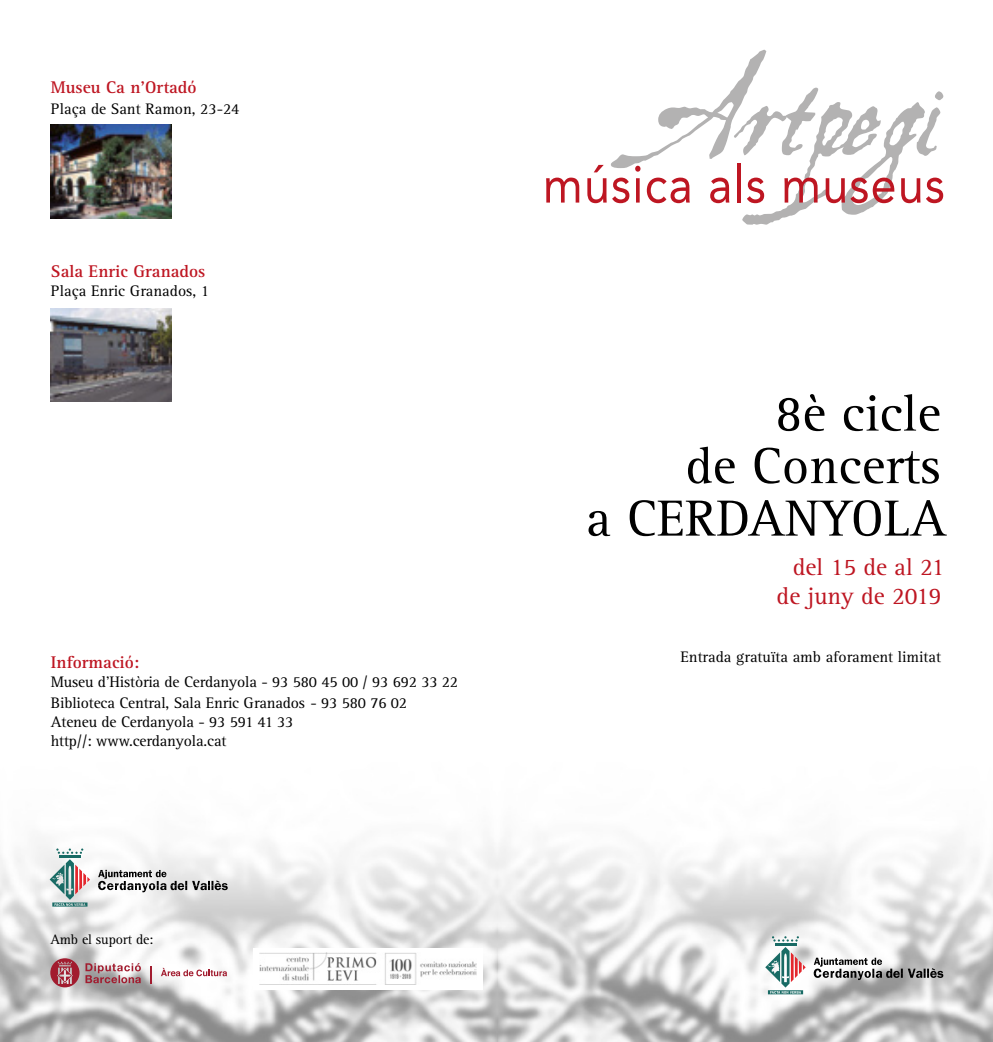
<style>
.page{position:relative;width:993px;height:1042px;background:#fff}
.page>*{position:absolute;margin:0;border:0;box-sizing:border-box;transform-origin:0 0}
.t1{font:52.5px/52.5px "Rotis Serif";color:#000;text-align:right}
.t2{font:24.5px/29.4px "Rotis Serif";color:#be1622;text-align:right}
.t3{font:700 17.5px "Rotis Serif";color:#be1622}
.t4{font:15.75px/21px "Rotis Serif";letter-spacing:-.01em;color:#000}
.t5{font:14px "Rotis Serif";letter-spacing:-.01em;color:#000}
</style>
<div class="page">
<img style="left:51px;top:125px;width:121px;height:93px">
<img style="left:51px;top:308px;width:121px;height:94px">
<img style="left:497px;top:842px;width:495px;height:200px">
<img style="left:0;top:844px;width:497px;height:198px">
<svg style="left:546px;top:178px;width:33px;height:25px"></svg>
<svg style="left:587px;top:50px;width:356px;height:175px"></svg>
<svg style="left:771px;top:936px;width:27px;height:5px"></svg>
<hr style="left:774px;top:943px;width:22px;height:2px;background:#196b65">
<svg style="left:765px;top:947px;width:40px;height:47px"></svg>
<svg style="left:813px;top:957px;width:130px;height:23px"></svg>
<svg style="left:50px;top:848px;width:40px;height:58px"></svg>
<svg style="left:98px;top:870px;width:130px;height:22px"></svg>
<svg style="left:85px;top:963px;width:56px;height:20px"></svg>
<svg style="left:50px;top:958px;width:29px;height:29px"></svg>
<svg style="left:150px;top:966px;width:1px;height:17px"></svg>
<svg style="left:161px;top:968px;width:66px;height:8px"></svg>
<div style="left:254px;top:948px;width:228px;height:41px;background:#fff"></div>
<img style="left:259px;top:953px;width:217px;height:31px">
<p class="t3" style="left:51px;top:77px;width:147px">Museu Ca n’Ortadó</p>
<p class="t4" style="left:51px;top:99px;width:190px">Plaça de Sant Ramon, 23-24</p>
<p class="t3" style="left:51px;top:261px;width:156px">Sala Enric Granados</p>
<p class="t4" style="left:51px;top:281px;width:159px">Plaça Enric Granados, 1</p>
<p class="t3" style="left:51px;top:652px;width:90px">Informació:</p>
<p class="t4" style="left:51px;top:672px;width:408px">Museu d’Història de Cerdanyola - 93 580 45 00 / 93 692 33 22<br>Biblioteca Central, Sala Enric Granados - 93 580 76 02</p>
<p class="t4" style="left:51px;top:713px;width:244px;line-height:18.9px">Ateneu de Cerdanyola - 93 591 41 33 http//: www.cerdanyola.cat</p>
<p class="t5" style="left:50px;top:931px;width:104px">Amb el suport de:</p>
<h1 class="t1" style="left:585px;top:388px;width:362px">8è cicle<br>de Concerts<br>a CERDANYOLA</h1>
<h2 class="t2" style="left:776px;top:553px;width:169px">del 15 de al 21 de juny de 2019</h2>
<p class="t4" style="left:680px;top:647px;width:262px">Entrada gratuïta amb aforament limitat</p>
</div>
